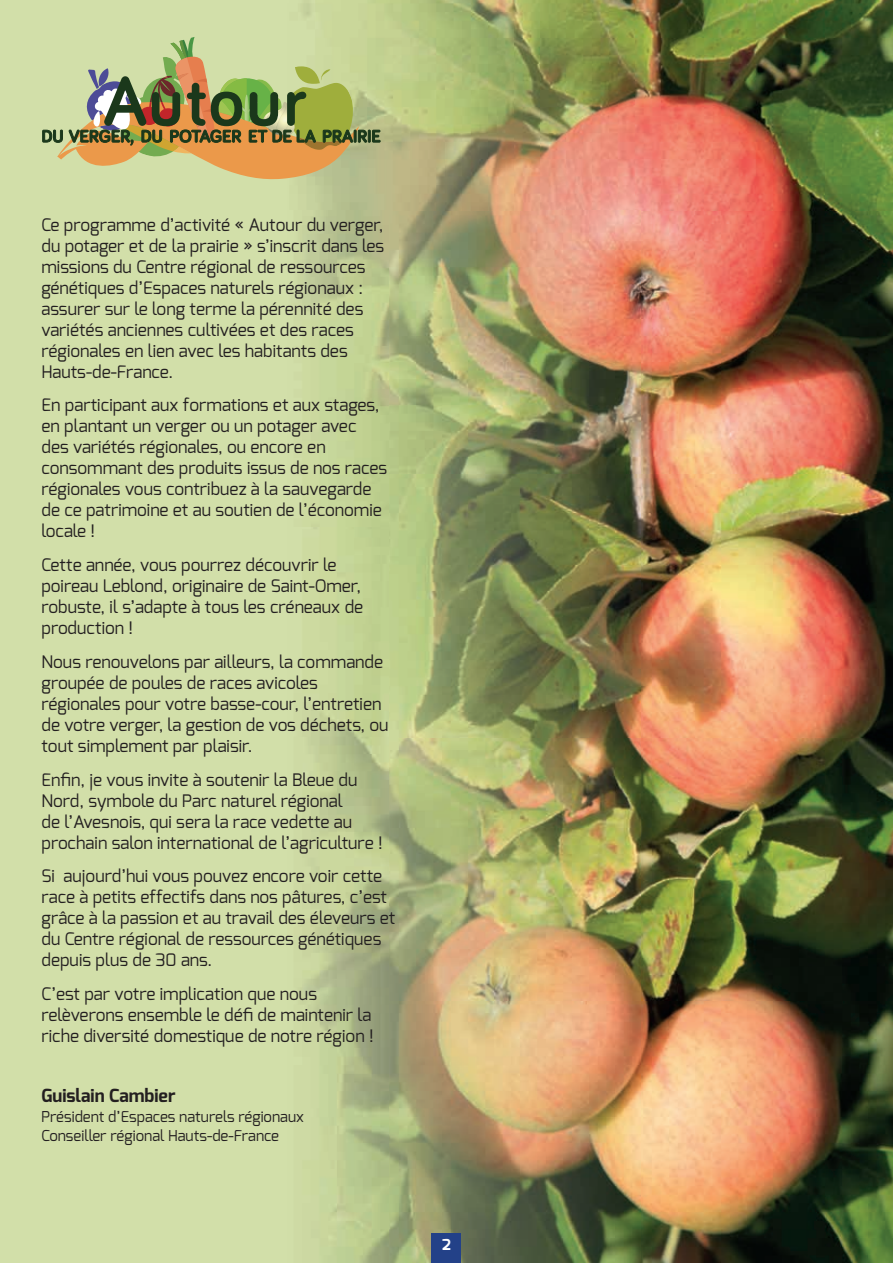
<style>
.page{position:relative;width:893px;height:1263px;background:#d2dfa9}
.page>*{position:absolute;margin:0;border:0;box-sizing:border-box;transform-origin:0 0}
.t1{font:700 18px "Exo";color:#231f20}
.t2{font:17.25px/21px "Exo";color:#231f20}
.t3{font:15px/19.2px "Exo";color:#231f20}
.t4{font:700 15px "Exo";color:#fff}
</style>
<div class="page">
<img style="left:298px;top:0;width:595px;height:1263px">
<svg style="left:42px;top:37px;width:338px;height:142px"></svg>
<div style="left:432px;top:1233px;width:29px;height:30px;background:#234188"></div>
<p class="t2" style="left:41px;top:214px;width:344px">Ce programme d’activité « Autour du verger, du potager et de la prairie » s’inscrit dans les missions du Centre régional de ressources génétiques d’Espaces naturels régionaux : assurer sur le long terme la pérennité des variétés anciennes cultivées et des races régionales en lien avec les habitants des Hauts-de-France.</p>
<p class="t2" style="left:41px;top:395px;width:347px">En participant aux formations et aux stages, en plantant un verger ou un potager avec des variétés régionales, ou encore en consommant des produits issus de nos races régionales vous contribuez à la sauvegarde de ce patrimoine et au soutien de l’économie locale !</p>
<p class="t2" style="left:41px;top:554px;width:323px">Cette année, vous pourrez découvrir le poireau Leblond, originaire de Saint-Omer, robuste, il s’adapte à tous les créneaux de production !</p>
<p class="t2" style="left:41px;top:651px;width:349px">Nous renouvelons par ailleurs, la commande groupée de poules de races avicoles régionales pour votre basse-cour, l’entretien de votre verger, la gestion de vos déchets, ou tout simplement par plaisir.</p>
<p class="t2" style="left:41px;top:769px;width:343px">Enfin, je vous invite à soutenir la Bleue du Nord, symbole du Parc naturel régional<br>de l’Avesnois, qui sera la race vedette au prochain salon international de l’agriculture !</p>
<p class="t2" style="left:41px;top:865px;width:355px">Si aujourd’hui vous pouvez encore voir cette race à petits effectifs dans nos pâtures, c’est grâce à la passion et au travail des éleveurs et du Centre régional de ressources génétiques depuis plus de 30 ans.</p>
<p class="t2" style="left:41px;top:983px;width:334px">C’est par votre implication que nous relèverons ensemble le défi de maintenir la riche diversité domestique de notre région !</p>
<p class="t1" style="left:41px;top:1084px;width:136px">Guislain Cambier</p>
<p class="t3" style="left:41px;top:1106px;width:264px">Président d’Espaces naturels régionaux<br>Conseiller régional Hauts-de-France</p>
<p class="t4" style="left:442px;top:1235px;width:10px">2</p>
</div>
